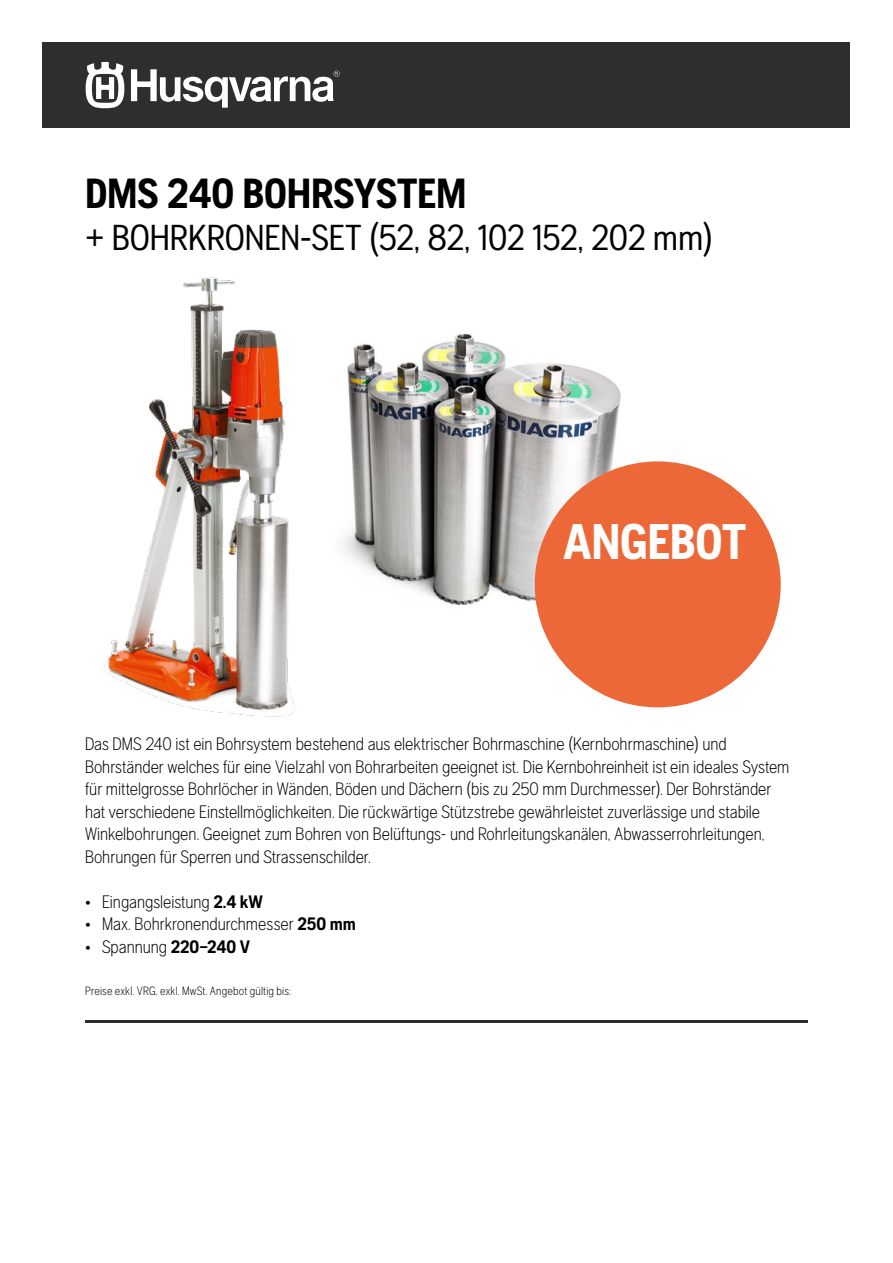
<style>
.page{position:relative;width:893px;height:1263px;background:#fff}
.page>*{position:absolute;margin:0;border:0;box-sizing:border-box;transform-origin:0 0}
.t1{font:700 49.95px "Husqvarna Gothic";letter-spacing:-.01em;color:#fff}
.t2{font:700 42px "Husqvarna Gothic";letter-spacing:-.01em;color:#000}
.t3{font:36px "Husqvarna Gothic";letter-spacing:-.01em;color:#000}
.t4{font:300 18px/22.5px "Husqvarna Gothic";color:#000}
.t5{font:300 12px "Husqvarna Gothic";letter-spacing:.015em;color:#000}
.s1{font-weight:700}
</style>
<div class="page">
<img style="left:342px;top:333px;width:287px;height:284px">
<img style="left:103px;top:276px;width:192px;height:441px">
<div style="left:535px;top:461px;width:246px;height:246px;background:#ec6839;border-radius:50%"></div>
<div style="left:43px;top:43px;width:807px;height:85px;background:#2d2e2d"></div>
<svg style="left:85px;top:62px;width:40px;height:46px"></svg>
<svg style="left:131px;top:69px;width:209px;height:39px"></svg>
<hr style="left:85px;top:1020px;width:723px;height:3px;background:#2d2e2d">
<h2 class="t2" style="left:85px;top:169px;width:383px">DMS 240 BOHRSYSTEM</h2>
<h3 class="t3" style="left:85px;top:217px;width:629px">+ BOHRKRONEN-SET (52, 82, 102 152, 202 mm)</h3>
<h1 class="t1" style="left:563px;top:513px;width:185px">ANGEBOT</h1>
<p class="t4" style="left:85px;top:733px;width:706px">Das DMS 240 ist ein Bohrsystem bestehend aus elektrischer Bohrmaschine (Kernbohrmaschine) und Bohrständer welches für eine Vielzahl von Bohrarbeiten geeignet ist. Die Kernbohreinheit ist ein ideales System für mittelgrosse Bohrlöcher in Wänden, Böden und Dächern (bis zu 250 mm Durchmesser). Der Bohrständer hat verschiedene Einstellmöglichkeiten. Die rückwärtige Stützstrebe gewährleistet zuverlässige und stabile Winkelbohrungen. Geeignet zum Bohren von Belüftungs- und Rohrleitungskanälen, Abwasserrohrleitungen, Bohrungen für Sperren und Strassenschilder.</p>
<p class="t4" style="left:85px;top:890px;width:179px">• Eingangsleistung <span class="s1">2.4 kW</span></p>
<p class="t4" style="left:85px;top:913px;width:273px">• Max. Bohrkronendurchmesser <span class="s1">250 mm</span></p>
<p class="t4" style="left:85px;top:935px;width:167px">• Spannung <span class="s1">220–240 V</span></p>
<p class="t5" style="left:85px;top:984px;width:207px">Preise exkl. VRG, exkl. MwSt. Angebot gültig bis:</p>
</div>
